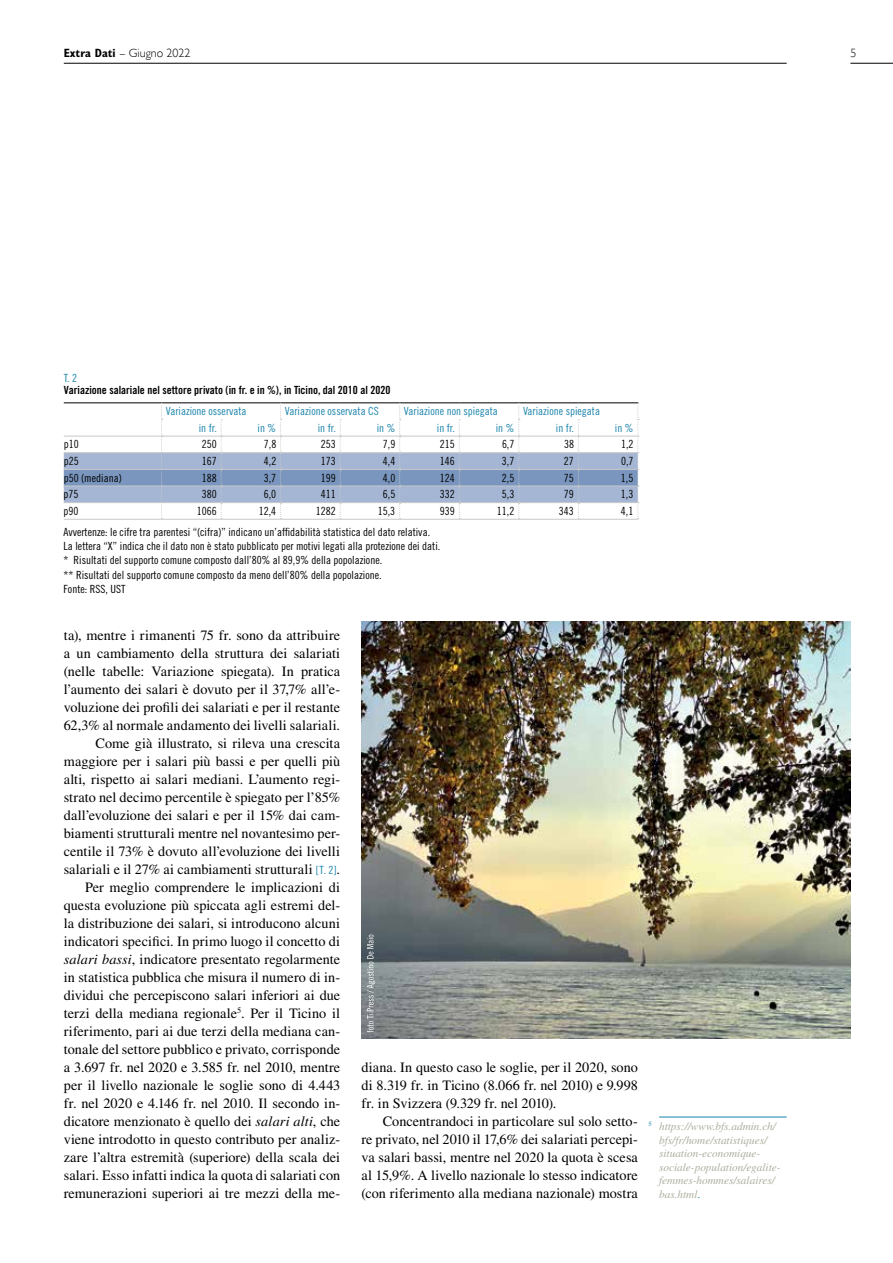
<style>
.page{position:relative;width:893px;height:1263px;background:#fff}
.page>*{position:absolute;margin:0;border:0;box-sizing:border-box;transform-origin:0 0}
.t1{font:14.25px/18px "Times LT Std";letter-spacing:.005em;color:#000;text-align:justify}
.t2{font:300 12px "Gill Sans";color:#000}
.t3{font:11.25px/14.2px "Trade Gothic LT Std Cn 18";color:#000}
.t4{font:italic 11.25px/13.5px "Times LT Std";color:#acaf9f}
.t5{font:11.25px "Trade Gothic LT Std Cn 18";color:#1a84aa}
.t6{font:11.25px "Trade Gothic LT Std Bd Cn 20";color:#000}
.s1{font-family:"Gill Sans MT Std";font-weight:700;font-stretch:condensed}
.s2{font-family:"Trade Gothic LT Std Cn 18";font-size:11.25px;color:#1a84aa}
.s3{font-style:italic}
.s4{font-style:normal;color:#1a84aa}
</style>
<div class="page">
<hr style="left:64px;top:63px;width:723px;height:1px;background:#000">
<hr style="left:850px;top:63px;width:43px;height:1px;background:#000">
<hr style="left:64px;top:402px;width:98px;height:1px;background:#000">
<hr style="left:64px;top:519px;width:98px;height:1px;background:#c7c8ca">
<hr style="left:162px;top:519px;width:59px;height:1px;background:#c7c8ca">
<hr style="left:221px;top:519px;width:60px;height:1px;background:#c7c8ca">
<hr style="left:281px;top:519px;width:59px;height:1px;background:#c7c8ca">
<hr style="left:340px;top:519px;width:60px;height:1px;background:#c7c8ca">
<hr style="left:400px;top:519px;width:59px;height:1px;background:#c7c8ca">
<hr style="left:459px;top:519px;width:60px;height:1px;background:#c7c8ca">
<hr style="left:519px;top:519px;width:59px;height:1px;background:#c7c8ca">
<hr style="left:578px;top:519px;width:60px;height:1px;background:#c7c8ca">
<hr style="left:162px;top:402px;width:59px;height:1px;background:#000">
<hr style="left:221px;top:402px;width:60px;height:1px;background:#000">
<hr style="left:281px;top:402px;width:59px;height:1px;background:#000">
<hr style="left:340px;top:402px;width:60px;height:1px;background:#000">
<hr style="left:400px;top:402px;width:59px;height:1px;background:#000">
<hr style="left:459px;top:402px;width:60px;height:1px;background:#000">
<hr style="left:519px;top:402px;width:59px;height:1px;background:#000">
<hr style="left:578px;top:402px;width:60px;height:1px;background:#000">
<svg style="left:64px;top:403px;width:575px;height:116px"></svg>
<img style="left:361px;top:622px;width:489px;height:416px">
<hr style="left:659px;top:1117px;width:128px;height:1px;background:#1a84aa">
<svg style="left:367px;top:934px;width:8px;height:98px"></svg>
<p class="t2" style="left:64px;top:46px;width:128px"><span class="s1">Extra Dati</span> – Giugno 2022</p>
<p class="t2" style="left:850px;top:46px;width:7px">5</p>
<p class="t5" style="left:64px;top:372px;width:15px">T. 2</p>
<p class="t6" style="left:64px;top:383px;width:328px">Variazione salariale nel settore privato (in fr. e in %), in Ticino, dal 2010 al 2020</p>
<p class="t5" style="left:166px;top:404px;width:82px">Variazione osservata</p>
<p class="t5" style="left:285px;top:404px;width:95px">Variazione osservata CS</p>
<p class="t5" style="left:404px;top:404px;width:95px">Variazione non spiegata</p>
<p class="t5" style="left:523px;top:404px;width:79px">Variazione spiegata</p>
<p class="t5" style="left:199px;top:421px;width:20px">in fr.</p>
<p class="t5" style="left:258px;top:421px;width:20px">in %</p>
<p class="t5" style="left:318px;top:421px;width:20px">in fr.</p>
<p class="t5" style="left:377px;top:421px;width:20px">in %</p>
<p class="t5" style="left:437px;top:421px;width:20px">in fr.</p>
<p class="t5" style="left:496px;top:421px;width:20px">in %</p>
<p class="t5" style="left:556px;top:421px;width:20px">in fr.</p>
<p class="t5" style="left:615px;top:421px;width:20px">in %</p>
<p class="t3" style="left:64px;top:437px;width:16px">p10</p>
<p class="t3" style="left:202px;top:437px;width:16px">250</p>
<p class="t3" style="left:264px;top:437px;width:14px">7,8</p>
<p class="t3" style="left:321px;top:437px;width:16px">253</p>
<p class="t3" style="left:383px;top:437px;width:14px">7,9</p>
<p class="t3" style="left:440px;top:437px;width:16px">215</p>
<p class="t3" style="left:502px;top:437px;width:14px">6,7</p>
<p class="t3" style="left:564px;top:437px;width:11px">38</p>
<p class="t3" style="left:621px;top:437px;width:14px">1,2</p>
<p class="t3" style="left:64px;top:454px;width:16px">p25</p>
<p class="t3" style="left:202px;top:454px;width:16px">167</p>
<p class="t3" style="left:264px;top:454px;width:14px">4,2</p>
<p class="t3" style="left:321px;top:454px;width:16px">173</p>
<p class="t3" style="left:383px;top:454px;width:14px">4,4</p>
<p class="t3" style="left:440px;top:454px;width:16px">146</p>
<p class="t3" style="left:502px;top:454px;width:14px">3,7</p>
<p class="t3" style="left:564px;top:454px;width:11px">27</p>
<p class="t3" style="left:621px;top:454px;width:14px">0,7</p>
<p class="t3" style="left:64px;top:470px;width:60px">p50 (mediana)</p>
<p class="t3" style="left:202px;top:470px;width:16px">188</p>
<p class="t3" style="left:264px;top:470px;width:14px">3,7</p>
<p class="t3" style="left:321px;top:470px;width:16px">199</p>
<p class="t3" style="left:383px;top:470px;width:14px">4,0</p>
<p class="t3" style="left:440px;top:470px;width:16px">124</p>
<p class="t3" style="left:502px;top:470px;width:14px">2,5</p>
<p class="t3" style="left:564px;top:470px;width:11px">75</p>
<p class="t3" style="left:621px;top:470px;width:14px">1,5</p>
<p class="t3" style="left:64px;top:487px;width:16px">p75</p>
<p class="t3" style="left:202px;top:487px;width:16px">380</p>
<p class="t3" style="left:264px;top:487px;width:14px">6,0</p>
<p class="t3" style="left:321px;top:487px;width:16px">411</p>
<p class="t3" style="left:383px;top:487px;width:14px">6,5</p>
<p class="t3" style="left:440px;top:487px;width:16px">332</p>
<p class="t3" style="left:502px;top:487px;width:14px">5,3</p>
<p class="t3" style="left:564px;top:487px;width:11px">79</p>
<p class="t3" style="left:621px;top:487px;width:14px">1,3</p>
<p class="t3" style="left:64px;top:504px;width:16px">p90</p>
<p class="t3" style="left:197px;top:504px;width:21px">1066</p>
<p class="t3" style="left:259px;top:504px;width:19px">12,4</p>
<p class="t3" style="left:316px;top:504px;width:21px">1282</p>
<p class="t3" style="left:378px;top:504px;width:19px">15,3</p>
<p class="t3" style="left:440px;top:504px;width:16px">939</p>
<p class="t3" style="left:497px;top:504px;width:19px">11,2</p>
<p class="t3" style="left:559px;top:504px;width:16px">343</p>
<p class="t3" style="left:621px;top:504px;width:14px">4,1</p>
<p class="t3" style="left:64px;top:525px;width:378px">Avvertenze: le cifre tra parentesi “(cifra)” indicano un’affidabilità statistica del dato relativa.<br>La lettera “X” indica che il dato non è stato pubblicato per motivi legati alla protezione dei dati. * Risultati del supporto comune composto dall’80% al 89,9% della popolazione.<br>** Risultati del supporto comune composto da meno dell’80% della popolazione.<br>Fonte: RSS, UST</p>
<p class="t1" style="left:64px;top:626px;width:278px;text-align:right">ta), mentre i rimanenti 75 fr. sono da attribuire a un cambiamento della struttura dei salariati (nelle tabelle: Variazione spiegata). In pratica l’aumento dei salari è dovuto per il 37,7% all’e&shy;voluzione dei profili dei salariati e per il restante 62,3% al normale andamento dei livelli salariali.<br>Come già illustrato, si rileva una crescita maggiore per i salari più bassi e per quelli più alti, rispetto ai salari mediani. L’aumento regi&shy;strato nel decimo percentile è spiegato per l’85% dall’evoluzione dei salari e per il 15% dai cam&shy;biamenti strutturali mentre nel novantesimo per&shy;centile il 73% è dovuto all’evoluzione dei livelli salariali e il 27% ai cambiamenti strutturali <span class="s2">[T. 2]</span>.<br>Per meglio comprendere le implicazioni di questa evoluzione più spiccata agli estremi del&shy;la distribuzione dei salari, si introducono alcuni indicatori specifici. In primo luogo il concetto di <span class="s3">salari bassi</span>, indicatore presentato regolarmente in statistica pubblica che misura il numero di in&shy;dividui che percepiscono salari inferiori ai due terzi della mediana regionale<sup>5</sup>. Per il Ticino il riferimento, pari ai due terzi della mediana can&shy;tonale del settore pubblico e privato, corrisponde a 3.697 fr. nel 2020 e 3.585 fr. nel 2010, mentre per il livello nazionale le soglie sono di 4.443 fr. nel 2020 e 4.146 fr. nel 2010. Il secondo in&shy;dicatore menzionato è quello dei <span class="s3">salari alti</span>, che viene introdotto in questo contributo per analiz&shy;zare l’altra estremità (superiore) della scala dei salari. Esso infatti indica la quota di salariati con remunerazioni superiori ai tre mezzi della me-</p>
<p class="t1" style="left:361px;top:1058px;width:278px">diana. In questo caso le soglie, per il 2020, sono di 8.319 fr. in Ticino (8.066 fr. nel 2010) e 9.998 fr. in Svizzera (9.329 fr. nel 2010).</p>
<p class="t1" style="left:361px;top:1112px;width:278px;text-indent:21px">Concentrandoci in particolare sul solo setto&shy;re privato, nel 2010 il 17,6% dei salariati percepi&shy;va salari bassi, mentre nel 2020 la quota è scesa al 15,9%. A livello nazionale lo stesso indicatore (con riferimento alla mediana nazionale) mostra</p>
<p class="t4" style="left:659px;top:1119px;width:123px;text-indent:-11px"><sup>5</sup> https://www.bfs.admin.ch/ bfs/fr/home/statistiques/ situation-economique&shy;sociale-population/egalite&shy;femmes-hommes/salaires/ bas.html<span class="s4">.</span></p>
</div>
